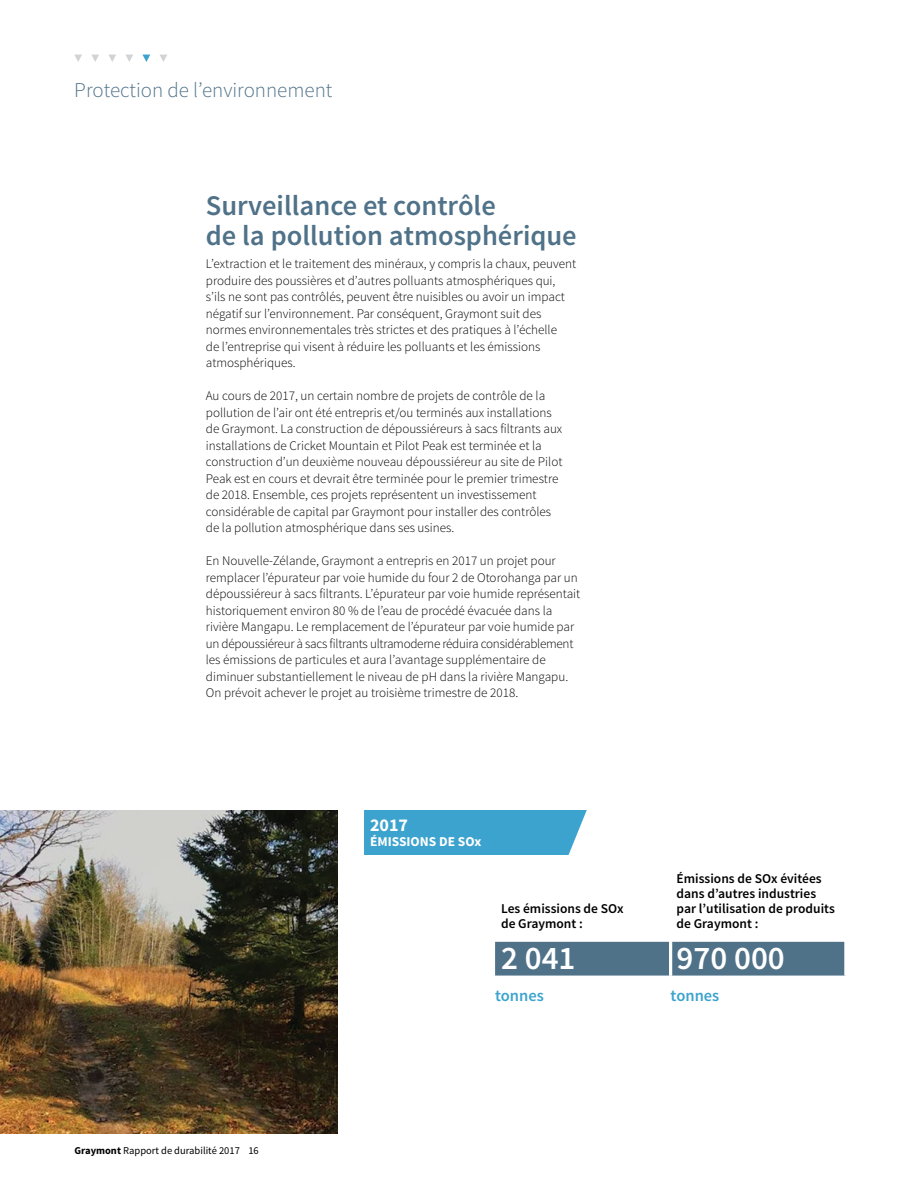
<style>
.page{position:relative;width:918px;height:1188px;background:#fff}
.page>*{position:absolute;margin:0;border:0;box-sizing:border-box;transform-origin:0 0}
.t1{font:600 33px "Source Sans Pro";color:#fff}
.t2{font:600 28.5px/30px "Source Sans Pro";color:#507289}
.t3{font:300 21px "Source Sans Pro";color:#507289}
.t4{font:700 18px "Source Sans Pro";color:#fff}
.t5{font:600 16.5px "Source Sans Pro";color:#3ca3ce}
.t6{font:600 13.5px/15px "Source Sans Pro";color:#000}
.t7{font:700 13.5px "Source Sans Pro";color:#fff}
.t8{font:300 13.2px/16.5px "Source Sans Pro";color:#000}
.t9{font:10.5px "Source Sans Pro";color:#000}
.s1{font-weight:700}
</style>
<div class="page">
<div style="left:364px;top:810px;width:223px;height:45px;background:#3ca3ce"></div>
<div style="left:495px;top:942px;width:350px;height:34px;background:#507289"></div>
<hr style="left:669px;top:942px;width:1px;height:34px;background:#fff">
<hr style="left:670px;top:942px;width:1px;height:34px;background:#fff">
<hr style="left:671px;top:942px;width:1px;height:34px;background:#fff">
<svg style="left:74px;top:55px;width:8px;height:7px"></svg>
<svg style="left:92px;top:55px;width:7px;height:7px"></svg>
<svg style="left:109px;top:55px;width:7px;height:7px"></svg>
<svg style="left:126px;top:55px;width:7px;height:7px"></svg>
<svg style="left:142px;top:55px;width:8px;height:7px"></svg>
<svg style="left:160px;top:55px;width:7px;height:7px"></svg>
<img style="left:0;top:810px;width:338px;height:324px">
<h3 class="t3" style="left:74px;top:77px;width:260px">Protection de l’environnement</h3>
<h2 class="t2" style="left:206px;top:192px;width:372px">Surveillance et contrôle<br>de la pollution atmosphérique</h2>
<p class="t8" style="left:206px;top:256px;width:372px">L’extraction et le traitement des minéraux, y compris la chaux, peuvent produire des poussières et d’autres polluants atmosphériques qui, s’ils ne sont pas contrôlés, peuvent être nuisibles ou avoir un impact négatif sur l’environnement. Par conséquent, Graymont suit des normes environnementales très strictes et des pratiques à l’échelle<br>de l’entreprise qui visent à réduire les polluants et les émissions atmosphériques.</p>
<p class="t8" style="left:206px;top:388px;width:358px">Au cours de 2017, un certain nombre de projets de contrôle de la pollution de l’air ont été entrepris et/ou terminés aux installations de Graymont. La construction de dépoussiéreurs à sacs filtrants aux installations de Cricket Mountain et Pilot Peak est terminée et la construction d’un deuxième nouveau dépoussiéreur au site de Pilot Peak est en cours et devrait être terminée pour le premier trimestre de 2018. Ensemble, ces projets représentent un investissement considérable de capital par Graymont pour installer des contrôles de la pollution atmosphérique dans ses usines.</p>
<p class="t8" style="left:206px;top:553px;width:376px">En Nouvelle-Zélande, Graymont a entrepris en 2017 un projet pour remplacer l’épurateur par voie humide du four 2 de Otorohanga par un dépoussiéreur à sacs filtrants. L’épurateur par voie humide représentait historiquement environ 80 % de l’eau de procédé évacuée dans la rivière Mangapu. Le remplacement de l’épurateur par voie humide par un dépoussiéreur à sacs filtrants ultramoderne réduira considérablement les émissions de particules et aura l’avantage supplémentaire de diminuer substantiellement le niveau de pH dans la rivière Mangapu.<br>On prévoit achever le projet au troisième trimestre de 2018.</p>
<p class="t9" style="left:75px;top:1144px;width:186px"><span class="s1">Graymont</span> Rapport de durabilité 2017 16</p>
<h3 class="t4" style="left:370px;top:813px;width:40px">2017</h3>
<p class="t7" style="left:370px;top:833px;width:113px">ÉMISSIONS DE SOx</p>
<p class="t6" style="left:501px;top:902px;width:124px">Les émissions de SOx de Graymont :</p>
<p class="t6" style="left:677px;top:872px;width:160px">Émissions de SOx évitées dans d’autres industries par l’utilisation de produits de Graymont :</p>
<h1 class="t1" style="left:501px;top:938px;width:76px">2 041</h1>
<h1 class="t1" style="left:677px;top:938px;width:110px">970 000</h1>
<p class="t5" style="left:495px;top:986px;width:50px">tonnes</p>
<p class="t5" style="left:671px;top:986px;width:50px">tonnes</p>
</div>
